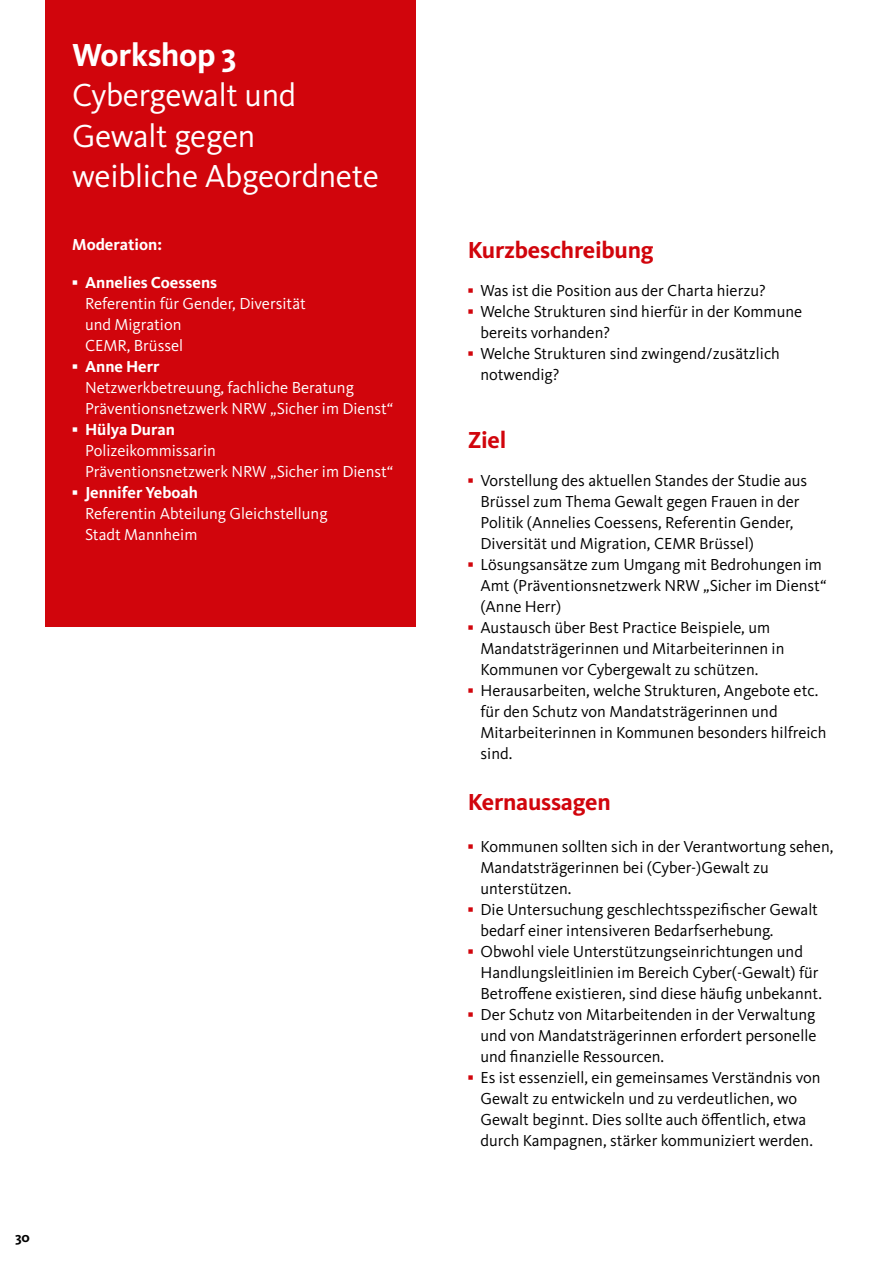
<style>
.page{position:relative;width:893px;height:1263px;background:#fff}
.page>*{position:absolute;margin:0;border:0;box-sizing:border-box;transform-origin:0 0}
.H2_22pt{font:33px/40.5px "Kievit Pro";letter-spacing:-.01em;color:#fff}
.H3_16Pt{font:700 24px "Kievit Pro";letter-spacing:-.01em;color:#d1050c}
.P_11pt{font:700 24px "Kievit Pro";letter-spacing:-.01em;color:#d1050c}
.t1{font:16.5px/21px "Kievit Pro";color:#000}
.t2{font:16.5px/21px "Kievit Pro";color:#fff}
.H2_22pt-2{font:700 16.5px "Kievit Pro";color:#fff}
.t3{font:700 14.25px "Kievit Pro";color:#000}
.s1{font-weight:700}
.s2{font-family:"Arial";font-weight:700}
.s3{font-family:"Arial";font-weight:700;color:#d1050c}
</style>
<div class="page">
<div style="left:45px;top:0;width:371px;height:627px;background:#d1050c"></div>
<h2 class="H2_22pt" style="left:72px;top:34px;width:308px"><span class="s1">Workshop 3<br></span>Cybergewalt und<br>Gewalt gegen weibliche Abgeordnete</h2>
<h2 class="H2_22pt-2" style="left:72px;top:235px;width:91px">Moderation:</h2>
<p class="t2" style="left:85px;top:272px;width:222px;text-indent:-13px"><span class="s2">▪</span> <span class="s1">Annelies Coessens<br></span>Referentin für Gender, Diversität und Migration<br>CEMR, Brüssel</p>
<p class="t2" style="left:85px;top:356px;width:310px;text-indent:-13px"><span class="s2">▪</span> <span class="s1">Anne Herr<br></span>Netzwerkbetreuung, fachliche Beratung<br>Präventionsnetzwerk NRW „Sicher im Dienst“</p>
<p class="t2" style="left:85px;top:419px;width:310px;text-indent:-13px"><span class="s2">▪</span> <span class="s1">Hülya Duran<br></span>Polizeikommissarin<br>Präventionsnetzwerk NRW „Sicher im Dienst“</p>
<p class="t2" style="left:85px;top:482px;width:244px;text-indent:-13px"><span class="s2">▪</span> <span class="s1">Jennifer Yeboah<br></span>Referentin Abteilung Gleichstellung<br>Stadt Mannheim</p>
<p class="t3" style="left:15px;top:1229px;width:16px">30</p>
<h3 class="H3_16Pt" style="left:468px;top:235px;width:187px">Kurzbeschreibung</h3>
<p class="t1" style="left:468px;top:279px;width:299px"><span class="s3">▪</span> Was ist die Position aus der Charta hierzu?</p>
<p class="t1" style="left:480px;top:300px;width:323px;text-indent:-13px"><span class="s3">▪</span> Welche Strukturen sind hierfür in der Kommune bereits vorhanden?</p>
<p class="t1" style="left:480px;top:342px;width:301px;text-indent:-13px"><span class="s3">▪</span> Welche Strukturen sind zwingend/zusätzlich notwendig?</p>
<h3 class="H3_16Pt" style="left:468px;top:425px;width:40px">Ziel</h3>
<p class="t1" style="left:480px;top:469px;width:328px;text-indent:-13px"><span class="s3">▪</span> Vorstellung des aktuellen Standes der Studie aus Brüssel zum Thema Gewalt gegen Frauen in der Politik (Annelies Coessens, Referentin Gender, Diversität und Migration, CEMR Brüssel)</p>
<p class="t1" style="left:480px;top:553px;width:347px;text-indent:-13px"><span class="s3">▪</span> Lösungsansätze zum Umgang mit Bedrohungen im<br>Amt (Präventionsnetzwerk NRW „Sicher im Dienst“ (Anne Herr)</p>
<p class="t1" style="left:480px;top:616px;width:305px;text-indent:-13px"><span class="s3">▪</span> Austausch über Best Practice Beispiele, um<br>Mandatsträgerinnen und Mitarbeiterinnen in<br>Kommunen vor Cybergewalt zu schützen.</p>
<p class="t1" style="left:480px;top:679px;width:348px;text-indent:-13px"><span class="s3">▪</span> Herausarbeiten, welche Strukturen, Angebote etc. für den Schutz von Mandatsträgerinnen und Mitarbeiterinnen in Kommunen besonders hilfreich sind.</p>
<p class="P_11pt" style="left:468px;top:787px;width:144px">Kernaussagen</p>
<p class="t1" style="left:480px;top:835px;width:354px;text-indent:-13px"><span class="s3">▪</span> Kommunen sollten sich in der Verantwortung sehen,<br>Mandatsträgerinnen bei (Cyber-)Gewalt zu unterstützen.</p>
<p class="t1" style="left:480px;top:898px;width:339px;text-indent:-13px"><span class="s3">▪</span> Die Untersuchung geschlechtsspezifischer Gewalt bedarf einer intensiveren Bedarfserhebung.</p>
<p class="t1" style="left:480px;top:940px;width:343px;text-indent:-13px"><span class="s3">▪</span> Obwohl viele Unterstützungseinrichtungen und<br>Handlungsleitlinien im Bereich Cyber(-Gewalt) für<br>Betroffene existieren, sind diese häufig unbekannt.</p>
<p class="t1" style="left:480px;top:1003px;width:337px;text-align:justify;text-indent:-13px"><span class="s3">▪</span> Der Schutz von Mitarbeitenden in der Verwaltung und von Mandatsträgerinnen erfordert personelle und finanzielle Ressourcen.</p>
<p class="t1" style="left:480px;top:1066px;width:342px;text-indent:-13px"><span class="s3">▪</span> Es ist essenziell, ein gemeinsames Verständnis von Gewalt zu entwickeln und zu verdeutlichen, wo Gewalt beginnt. Dies sollte auch öffentlich, etwa durch Kampagnen, stärker kommuniziert werden.</p>
</div>
